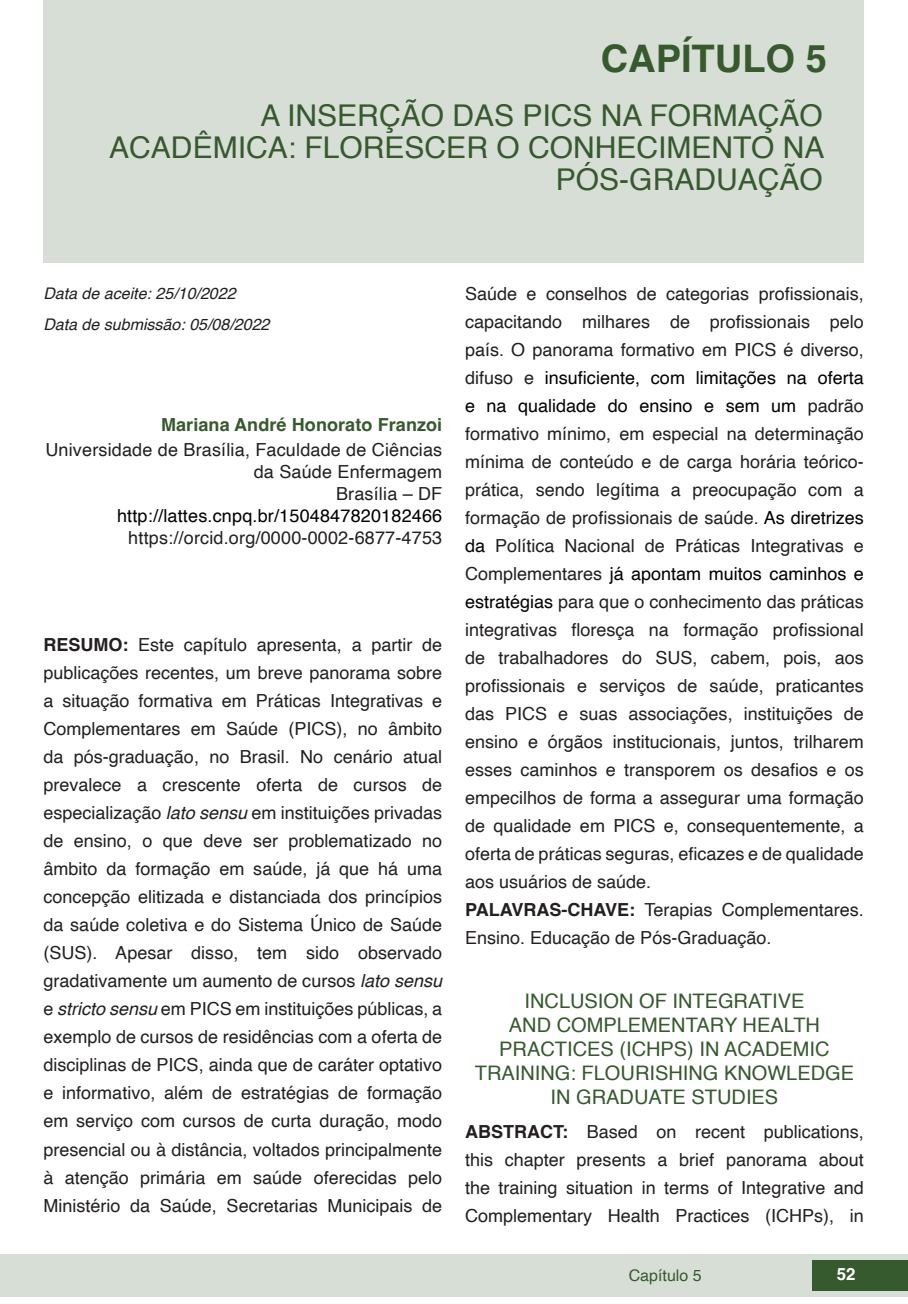
<style>
.page{position:relative;width:908px;height:1304px;background:#fff}
.page>*{position:absolute;margin:0;border:0;box-sizing:border-box;transform-origin:0 0}
.cap{font:700 38px "Helvetica";color:#36592e}
.nome_artigos{font:30px/32px "Helvetica";color:#36592e;text-align:right}
.título_Inglês{font:20px/24px "Helvetica";color:#36592e;text-align:center}
.Resumos_e_PC_TXT{font:18px/28px "Helvetica";color:#231f20;text-align:justify}
.info_autores{font:18px/22px "Helvetica";letter-spacing:.01em;color:#231f20;text-align:right}
.info_autores-2{font:18px "Helvetica";letter-spacing:.01em;color:#000}
.nome_autores{font:700 18px "Helvetica";letter-spacing:.005em;color:#36592e}
.t1{font:700 16.8px "Helvetica";color:#fff}
.data{font:italic 16px "Helvetica";color:#231f20}
.t2{font:16px "Helvetica";color:#36592e}
.s1{font-weight:700}
.s2{font-style:italic}
.s3{color:#000}
</style>
<div class="page">
<div style="left:0;top:1254px;width:906px;height:43px;background:#d7ded5"></div>
<div style="left:812px;top:1261px;width:95px;height:30px;background:#36592e"></div>
<div style="left:43px;top:0;width:820px;height:263px;background:#d7ded5"></div>
<p class="cap" style="left:600px;top:35px;width:227px">CAPÍTULO 5</p>
<p class="nome_artigos" style="left:109px;top:101px;width:716px">A INSERÇÃO DAS PICS NA FORMAÇÃO<br>ACADÊMICA: FLORESCER O CONHECIMENTO NA<br>PÓS-GRADUAÇÃO</p>
<p class="data" style="left:43px;top:280px;width:194px">Data de aceite: 25/10/2022</p>
<p class="data" style="left:43px;top:312px;width:227px">Data de submissão: 05/08/2022</p>
<p class="nome_autores" style="left:161px;top:413px;width:282px">Mariana André Honorato Franzoi</p>
<p class="info_autores" style="left:45px;top:439px;width:398px">Universidade de Brasília, Faculdade de Ciências da Saúde Enfermagem</p>
<p class="info_autores" style="left:336px;top:483px;width:108px">Brasília – DF</p>
<p class="info_autores-2" style="left:117px;top:502px;width:326px">http://lattes.cnpq.br/1504847820182466</p>
<p class="info_autores" style="left:128px;top:527px;width:315px">https://orcid.org/0000-0002-6877-4753</p>
<p class="Resumos_e_PC_TXT" style="left:43px;top:632px;width:400px"><span class="s1">RESUMO:</span> Este capítulo apresenta, a partir de publicações recentes, um breve panorama sobre a situação formativa em Práticas Integrativas e Complementares em Saúde (PICS), no âmbito da pós-graduação, no Brasil. No cenário atual prevalece a crescente oferta de cursos de especialização <span class="s2">lato sensu</span> em instituições privadas de ensino, o que deve ser problematizado no âmbito da formação em saúde, já que há uma concepção elitizada e distanciada dos princípios da saúde coletiva e do Sistema Único de Saúde (SUS). Apesar disso, tem sido observado gradativamente um aumento de cursos <span class="s2">lato sensu </span>e <span class="s2">stricto sensu</span> em PICS em instituições públicas, a exemplo de cursos de residências com a oferta de disciplinas de PICS, ainda que de caráter optativo e informativo, além de estratégias de formação em serviço com cursos de curta duração, modo presencial ou à distância, voltados principalmente à atenção primária em saúde oferecidas pelo Ministério da Saúde, Secretarias Municipais de</p>
<p class="Resumos_e_PC_TXT" style="left:465px;top:280px;width:400px">Saúde e conselhos de categorias profissionais, capacitando milhares de profissionais pelo país. O panorama formativo em PICS é diverso, difuso e <span class="s3">insuficiente, com limitações na oferta e na qualidade do ensino e sem um</span> padrão formativo mínimo, em especial na determinação mínima de conteúdo e de carga horária teórico&shy;prática, sendo legítima a preocupação com a formação de profissionais de saúde. <span class="s3">As diretrizes da</span> Política Nacional de Práticas Integrativas e Complementares <span class="s3">já apontam muitos caminhos e estratégias</span> para que o conhecimento das práticas integrativas floresça na formação profissional de trabalhadores do SUS, cabem, pois, aos profissionais e serviços de saúde, praticantes das PICS e suas associações, instituições de ensino e órgãos institucionais, juntos, trilharem esses caminhos e transporem os desafios e os empecilhos de forma a assegurar uma formação de qualidade em PICS e, consequentemente, a oferta de práticas seguras, eficazes e de qualidade aos usuários de saúde.</p>
<p class="Resumos_e_PC_TXT" style="left:465px;top:896px;width:400px"><span class="s1">PALAVRAS-CHAVE:</span> Terapias Complementares.<br>Ensino. Educação de Pós-Graduação.</p>
<p class="título_Inglês" style="left:474px;top:990px;width:380px">INCLUSION OF INTEGRATIVE<br>AND COMPLEMENTARY HEALTH<br>PRACTICES (ICHPS) IN ACADEMIC<br>TRAINING: FLOURISHING KNOWLEDGE<br>IN GRADUATE STUDIES</p>
<p class="Resumos_e_PC_TXT" style="left:465px;top:1118px;width:400px"><span class="s1">ABSTRACT:</span> Based on recent publications, this chapter presents a brief panorama about the training situation in terms of Integrative and Complementary Health Practices (ICHPs), in</p>
<p class="t2" style="left:628px;top:1263px;width:74px">Capítulo 5</p>
<p class="t1" style="left:836px;top:1264px;width:20px">52</p>
</div>
